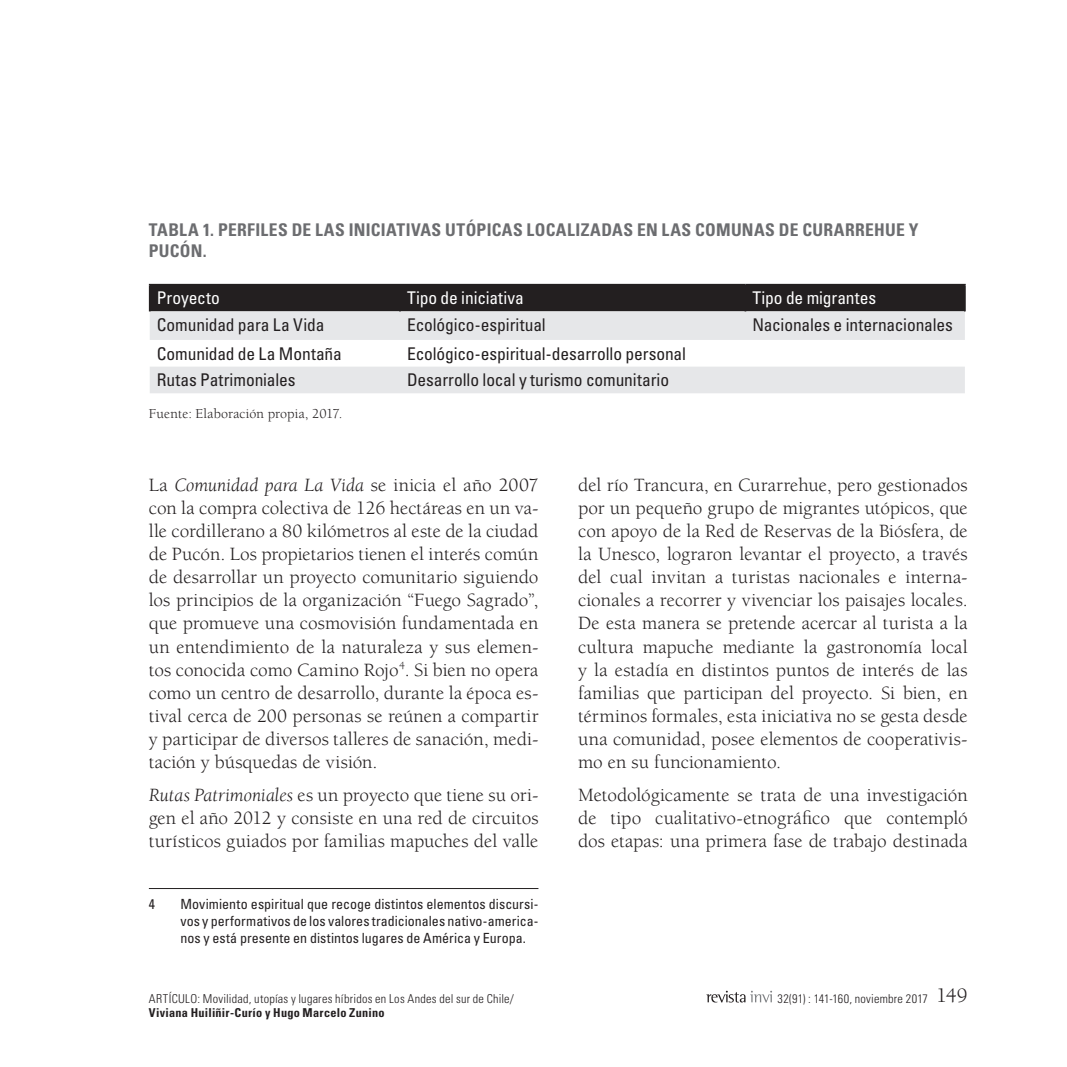
<style>
.page{position:relative;width:1067px;height:1067px;background:#fff}
.page>*{position:absolute;margin:0;border:0;box-sizing:border-box;transform-origin:0 0}
.txt_esp{font:19.25px/23.1px "Berkeley Std";color:#231f20;text-align:justify}
.txt_tabla{font:condensed 17.5px "Univers LT Std";letter-spacing:-.005em;color:#231f20}
.sub_tablas{font:700 condensed 17.5px/21px "Univers LT Std";letter-spacing:.02em;color:#6c6d70}
.txt_tabla_sub{font:condensed 17.5px "Univers LT Std";letter-spacing:-.005em;color:#fff}
.nota{font:condensed 14px/16.8px "Univers LT Std";letter-spacing:.005em;color:#231f20;text-align:justify}
.pie_de_foto{font:14px "Berkeley Std";letter-spacing:.01em;color:#231f20}
.t1{font:300 condensed 12.25px "Univers LT Std";letter-spacing:.02em;color:#231f20}
.t2{font:700 condensed 12.25px "Univers LT Std";letter-spacing:.02em;color:#231f20}
.s1{font-style:italic}
.s2{font-style:inherit}
.s3{font-family:"Berkeley Std";font-weight:400;font-stretch:normal;font-size:21px}
</style>
<div class="page">
<svg style="left:706px;top:990px;width:66px;height:12px"></svg>
<hr style="left:149px;top:888px;width:389px;height:1px;background:#231f20">
<svg style="left:150px;top:311px;width:814px;height:82px;fill:#e6e7e9"></svg>
<hr style="left:149px;top:284px;width:251px;height:1px;background:#231f20">
<hr style="left:149px;top:285px;width:2px;height:26px;background:#231f20">
<hr style="left:400px;top:284px;width:345px;height:1px;background:#231f20">
<hr style="left:745px;top:284px;width:220px;height:1px;background:#231f20">
<div style="left:151px;top:285px;width:814px;height:26px;background:#231f20"></div>
<p class="sub_tablas" style="left:149px;top:219px;width:771px">TABLA 1. PERFILES DE LAS INICIATIVAS UTÓPICAS LOCALIZADAS EN LAS COMUNAS DE CURARREHUE Y<br>PUCÓN.</p>
<p class="txt_tabla_sub" style="left:157px;top:287px;width:65px">Proyecto</p>
<p class="txt_tabla_sub" style="left:407px;top:287px;width:118px">Tipo de iniciativa</p>
<p class="txt_tabla_sub" style="left:752px;top:287px;width:125px">Tipo de migrantes</p>
<p class="txt_tabla" style="left:157px;top:314px;width:169px">Comunidad para La Vida</p>
<p class="txt_tabla" style="left:407px;top:314px;width:140px">Ecológico-espiritual</p>
<p class="txt_tabla" style="left:752px;top:314px;width:202px">Nacionales e internacionales</p>
<p class="txt_tabla" style="left:157px;top:342px;width:187px">Comunidad de La Montaña</p>
<p class="txt_tabla" style="left:407px;top:342px;width:280px">Ecológico-espiritual-desarrollo personal</p>
<p class="txt_tabla" style="left:157px;top:369px;width:140px">Rutas Patrimoniales</p>
<p class="txt_tabla" style="left:407px;top:369px;width:264px">Desarrollo local y turismo comunitario</p>
<p class="pie_de_foto" style="left:149px;top:406px;width:195px">Fuente: Elaboración propia, 2017.</p>
<p class="txt_esp" style="left:149px;top:473px;width:391px">La <span class="s1">Comunidad para La Vida</span> se inicia el año 2007 con la compra colectiva de 126 hectáreas en un va&shy;lle cordillerano a 80 kilómetros al este de la ciudad de Pucón. Los propietarios tienen el interés común de desarrollar un proyecto comunitario siguiendo los principios de la organización “Fuego Sagrado”, que promueve una cosmovisión fundamentada en un entendimiento de la naturaleza y sus elemen&shy;tos conocida como Camino Rojo<sup>4</sup>. Si bien no opera como un centro de desarrollo, durante la época es&shy;tival cerca de 200 personas se reúnen a compartir y participar de diversos talleres de sanación, medi&shy;tación y búsquedas de visión.</p>
<p class="txt_esp" style="left:149px;top:783px;width:391px"><span class="s1">Rutas Patrimoniales</span> es un proyecto que tiene su ori&shy;gen el año 2012 y consiste en una red de circuitos turísticos guiados por familias mapuches del valle</p>
<p class="nota" style="left:149px;top:895px;width:8px">4</p>
<p class="nota" style="left:180px;top:895px;width:359px">Movimiento espiritual que recoge distintos elementos discursi&shy;vos y performativos de los valores tradicionales nativo-america&shy;nos y está presente en distintos lugares de América y Europa.</p>
<p class="txt_esp" style="left:578px;top:473px;width:391px">del río Trancura, en Curarrehue, pero gestionados por un pequeño grupo de migrantes utópicos, que con apoyo de la Red de Reservas de la Biósfera, de la Unesco, lograron levantar el proyecto, a través del cual invitan a turistas nacionales e interna&shy;cionales a recorrer y vivenciar los paisajes locales.<br>De esta manera se pretende acercar al turista a la cultura mapuche mediante la gastronomía local y la estadía en distintos puntos de interés de las familias que participan del proyecto. Si bien, en términos formales, esta iniciativa no se gesta desde una comunidad, posee elementos de cooperativis&shy;mo en su funcionamiento.</p>
<p class="txt_esp" style="left:578px;top:783px;width:391px">Metodológicamente se trata de una investigación de tipo cualitativo-etnográfico que contempló dos etapas: una primera fase de trabajo destinada</p>
<p class="t1" style="left:149px;top:991px;width:366px"><span class="s2">ARTÍCULO:</span> Movilidad, utopías y lugares híbridos en Los Andes del sur de Chile/</p>
<p class="t1" style="left:777px;top:990px;width:192px">32(91) : 141-160, noviembre 2017 <span class="s3">149</span></p>
<p class="t2" style="left:149px;top:1005px;width:237px">Viviana Huiliñir-Curío y Hugo Marcelo Zunino</p>
</div>
